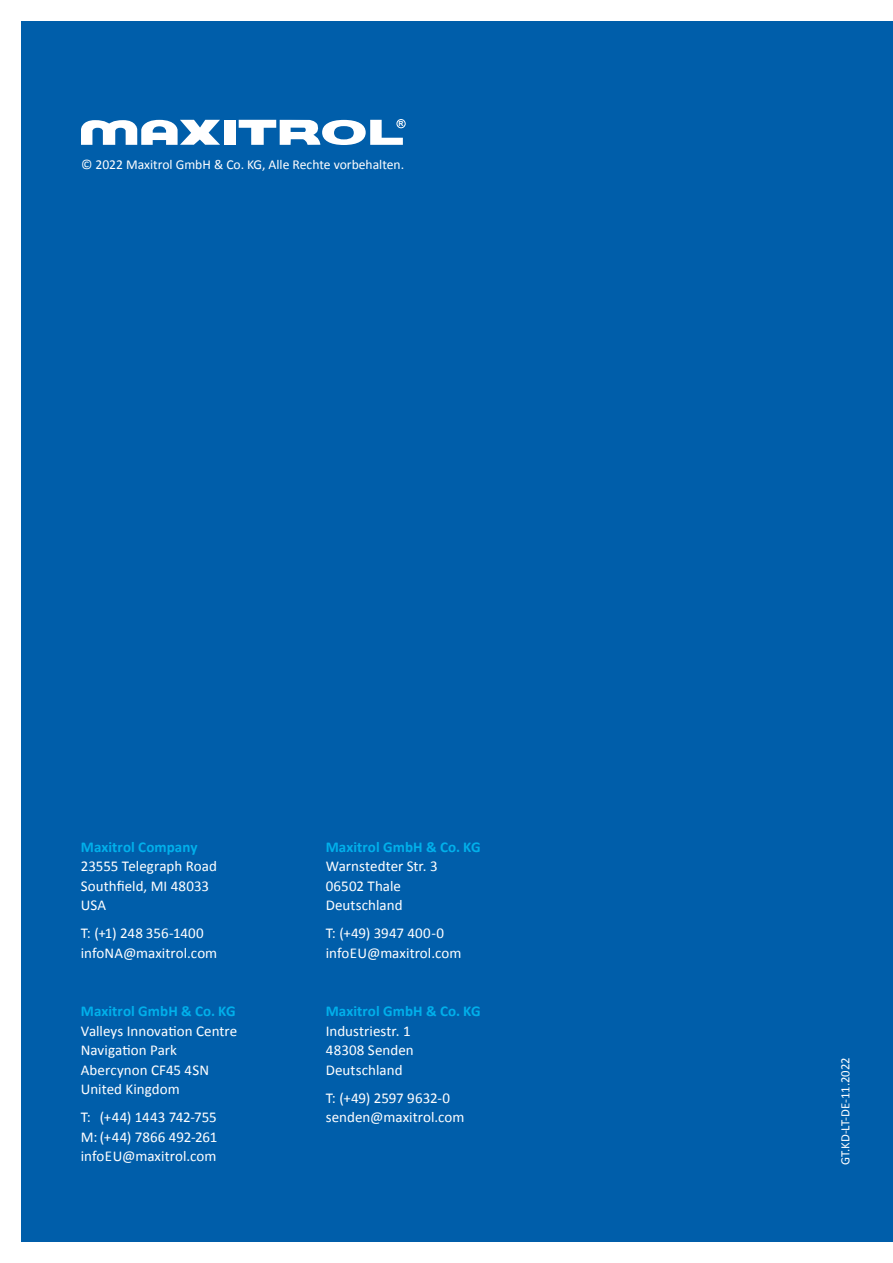
<style>
.page{position:relative;width:893px;height:1263px;background:#fff}
.page>*{position:absolute;margin:0;border:0;box-sizing:border-box;transform-origin:0 0}
.t1{font:15px/19.5px "Calibri";letter-spacing:.005em;color:#fff}
.t2{font:700 15px "Calibri";letter-spacing:.005em;color:#00b0eb}
.t3{font:13.65px "Calibri";color:#fff}
.t4{font:12.75px "Calibri";color:#fff}
.t5{font:700 7.05px "Arial";color:#fff}
</style>
<div class="page">
<div style="left:21px;top:21px;width:872px;height:1221px;background:#005eaa"></div>
<div style="left:224px;top:120px;width:12px;height:25px;background:#fff"></div>
<svg style="left:81px;top:120px;width:139px;height:25px"></svg>
<svg style="left:239px;top:120px;width:164px;height:25px"></svg>
<div style="left:396px;top:119px;width:10px;height:9px;border:1px solid #fff;border-radius:50%"></div>
<p class="t5" style="left:398px;top:119px;width:7px">R</p>
<p class="t3" style="left:81px;top:155px;width:325px">© 2022 Maxitrol GmbH &amp; Co. KG, Alle Rechte vorbehalten.</p>
<p class="t2" style="left:81px;top:836px;width:118px">Maxitrol Company</p>
<p class="t1" style="left:81px;top:856px;width:138px">23555 Telegraph Road<br>Southfield, MI 48033<br>USA</p>
<p class="t1" style="left:81px;top:923px;width:138px">T: (+1) 248 356-1400 infoNA@maxitrol.com</p>
<p class="t2" style="left:81px;top:1001px;width:156px">Maxitrol GmbH &amp; Co. KG</p>
<p class="t1" style="left:81px;top:1021px;width:158px">Valleys Innovation Centre<br>Navigation Park<br>Abercynon CF45 4SN<br>United Kingdom</p>
<p class="t1" style="left:81px;top:1107px;width:138px;text-align:justify">T: (+44) 1443 742-755<br>M: (+44) 7866 492-261 infoEU@maxitrol.com</p>
<p class="t2" style="left:326px;top:836px;width:156px">Maxitrol GmbH &amp; Co. KG</p>
<p class="t1" style="left:326px;top:856px;width:113px">Warnstedter Str. 3<br>06502 Thale<br>Deutschland</p>
<p class="t1" style="left:326px;top:923px;width:137px">T: (+49) 3947 400-0 infoEU@maxitrol.com</p>
<p class="t2" style="left:326px;top:1001px;width:156px">Maxitrol GmbH &amp; Co. KG</p>
<p class="t1" style="left:326px;top:1021px;width:90px">Industriestr. 1<br>48308 Senden<br>Deutschland</p>
<p class="t1" style="left:326px;top:1088px;width:140px">T: (+49) 2597 9632-0 senden@maxitrol.com</p>
<p class="t4" style="left:836px;top:1165px;width:109px;rotate:-90deg">GT.KD-LT-DE-11.2022</p>
</div>
